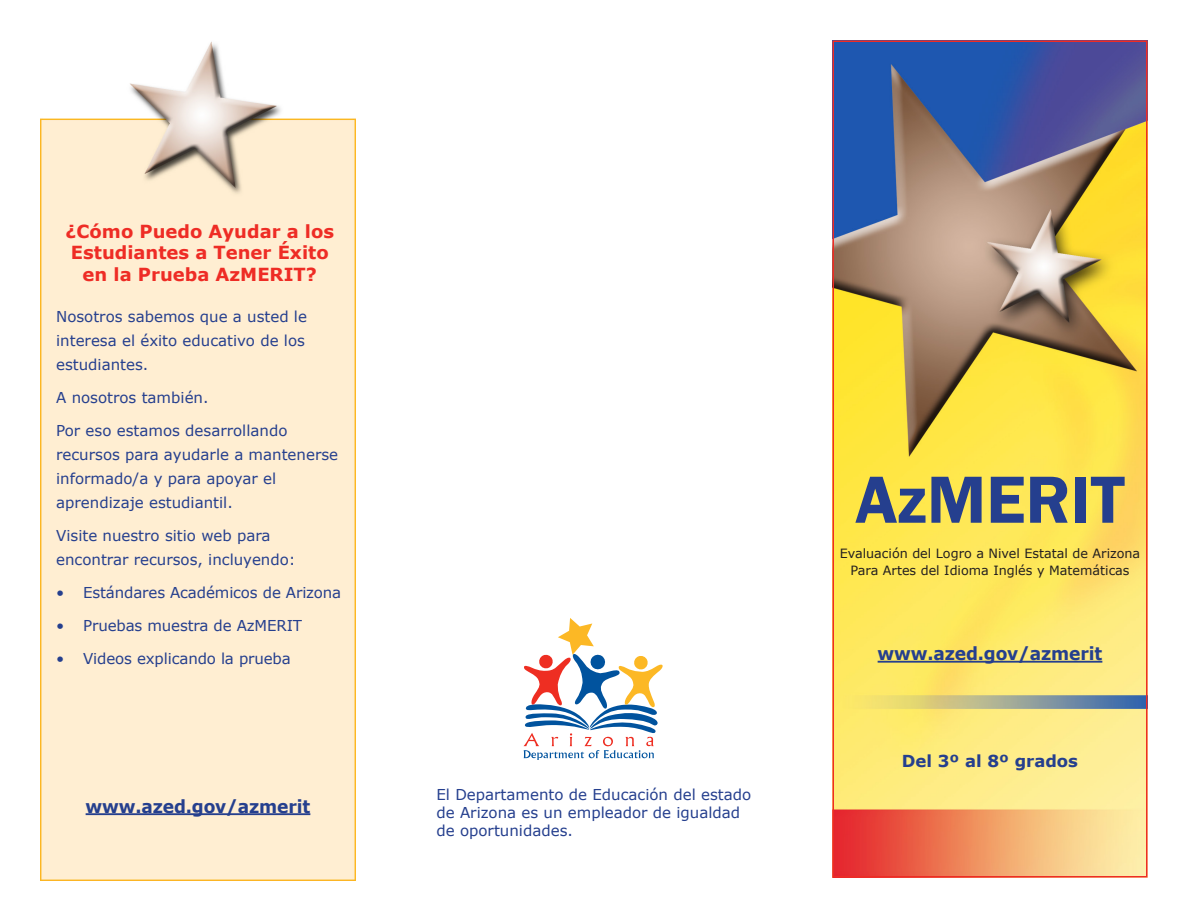
<style>
.page{position:relative;width:1188px;height:918px;background:#fff}
.page>*{position:absolute;margin:0;border:0;box-sizing:border-box;transform-origin:0 0}
.t1{font:600 69px "Franklin Gothic";color:#253f8e}
.headings{font:700 18px/21.6px "Verdana";color:#ee2c25;text-align:center}
.t2{font:700 18px "Verdana";letter-spacing:-.01em;color:#253f8e;scale:.95 1}
.Body_Text{font:700 16.5px "Verdana";color:#253f8e}
.t3{font:15px/24px "Verdana";color:#253f8e}
.Body_Text-2{font:12.75px "Verdana";color:#231f20}
</style>
<div class="page">
<img style="left:41px;top:41px;width:314px;height:839px">
<img style="left:835px;top:43px;width:310px;height:832px">
<div style="left:832px;top:40px;width:316px;height:838px;border:2px solid #ee2c25"></div>
<svg style="left:523px;top:618px;width:140px;height:142px"></svg>
<hr style="left:878px;top:661px;width:224px;height:2px;background:#253f8e">
<hr style="left:86px;top:813px;width:224px;height:2px;background:#253f8e">
<p class="headings" style="left:65px;top:220px;width:270px">¿Cómo Puedo Ayudar a los<br>Estudiantes a Tener Éxito en la Prueba AzMERIT?</p>
<p class="t3" style="left:56px;top:304px;width:252px">Nosotros sabemos que a usted le interesa el éxito educativo de los estudiantes.</p>
<p class="t3" style="left:56px;top:385px;width:154px">A nosotros también.</p>
<p class="t3" style="left:56px;top:418px;width:284px">Por eso estamos desarrollando recursos para ayudarle a mantenerse informado/a y para apoyar el aprendizaje estudiantil.</p>
<p class="t3" style="left:56px;top:523px;width:241px">Visite nuestro sitio web para encontrar recursos, incluyendo:</p>
<p class="t3" style="left:56px;top:580px;width:287px">• Estándares Académicos de Arizona</p>
<p class="t3" style="left:56px;top:613px;width:247px">• Pruebas muestra de AzMERIT</p>
<p class="t3" style="left:56px;top:646px;width:236px">• Videos explicando la prueba</p>
<p class="t2" style="left:86px;top:794px;width:238px">www.azed.gov/azmerit</p>
<p class="t3" style="left:436px;top:786px;width:316px;line-height:18px">El Departamento de Educación del estado de Arizona es un empleador de igualdad de oportunidades.</p>
<p class="t1" style="left:855px;top:457px;width:271px">AzMERIT</p>
<p class="Body_Text-2" style="left:840px;top:544px;width:302px">Evaluación del Logro a Nivel Estatal de Arizona</p>
<p class="Body_Text-2" style="left:850px;top:562px;width:281px">Para Artes del Idioma Inglés y Matemáticas</p>
<p class="t2" style="left:878px;top:641px;width:238px">www.azed.gov/azmerit</p>
<p class="Body_Text" style="left:902px;top:749px;width:178px">Del 3º al 8º grados</p>
</div>
